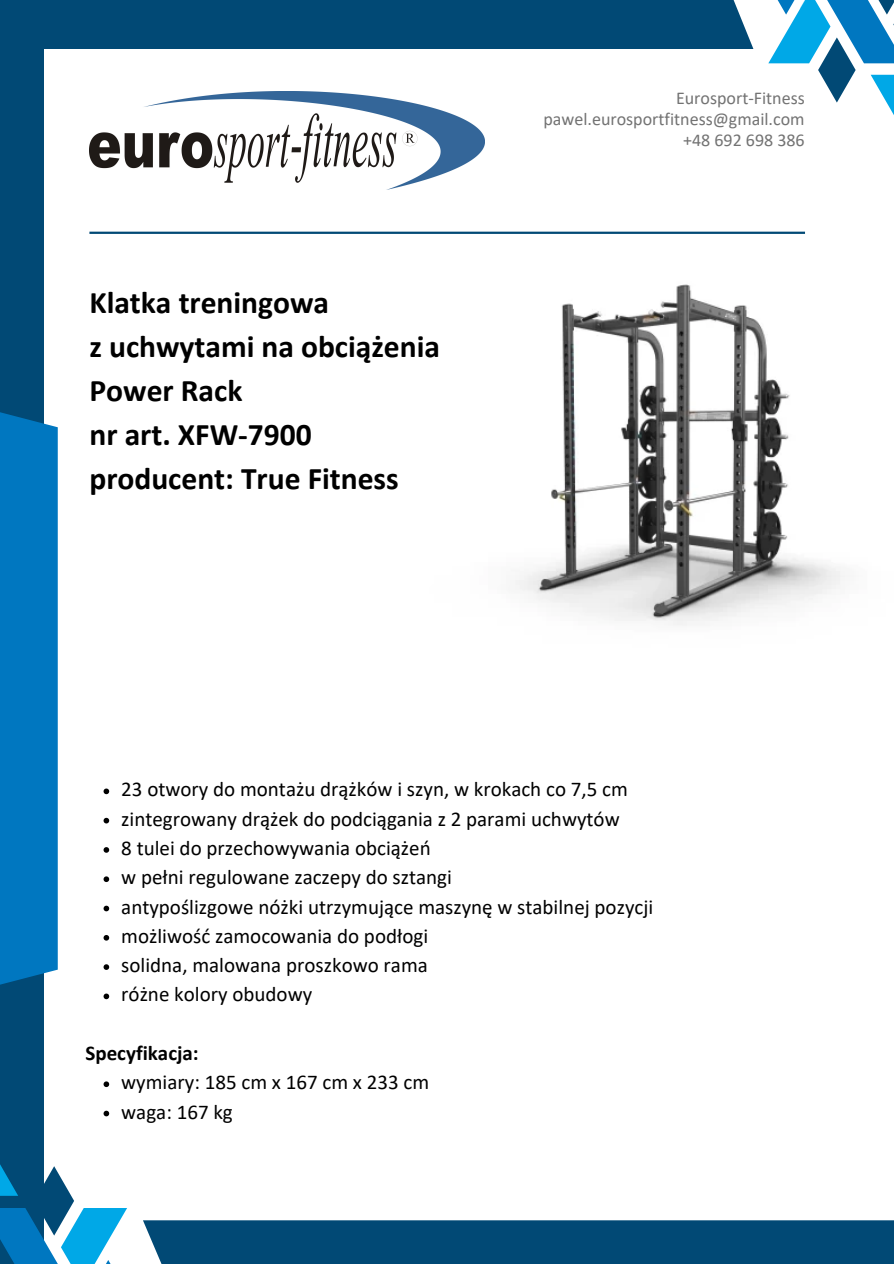
<style>
.page{position:relative;width:894px;height:1264px;background:#fff}
.page>*{position:absolute;margin:0;border:0;box-sizing:border-box;transform-origin:0 0}
.t1{font:700 31.5px "Calibri";color:#000}
.t2{font:21px "Calibri";color:#000}
.t3{font:700 21px "Calibri";color:#000}
.t4{font:18px "Calibri";color:#737373}
</style>
<div class="page">
<svg style="left:768px;top:0;width:126px;height:115px"></svg>
<div style="left:0;top:40px;width:44px;height:1223px;background:#014975"></div>
<svg style="left:0;top:1164px;width:127px;height:99px"></svg>
<hr style="left:89px;top:232px;width:715px;height:2px;background:#014975">
<div style="left:0;top:0;width:753px;height:49px;background:#014975"></div>
<div style="left:143px;top:1220px;width:750px;height:43px;background:#014975"></div>
<div style="left:0;top:404px;width:58px;height:588px;background:#0077c0"></div>
<img style="left:89px;top:91px;width:396px;height:92px">
<img style="left:380px;top:170px;width:465px;height:456px">
<svg style="left:103px;top:788px;width:6px;height:6px"></svg>
<svg style="left:103px;top:817px;width:6px;height:6px"></svg>
<svg style="left:103px;top:847px;width:6px;height:5px"></svg>
<svg style="left:103px;top:876px;width:6px;height:6px"></svg>
<svg style="left:103px;top:905px;width:6px;height:6px"></svg>
<svg style="left:103px;top:935px;width:6px;height:5px"></svg>
<svg style="left:103px;top:964px;width:6px;height:5px"></svg>
<svg style="left:103px;top:993px;width:6px;height:6px"></svg>
<svg style="left:103px;top:1081px;width:6px;height:6px"></svg>
<svg style="left:103px;top:1110px;width:6px;height:6px"></svg>
<p class="t1" style="left:89px;top:290px;width:241px">Klatka treningowa</p>
<p class="t1" style="left:89px;top:334px;width:352px">z uchwytami na obciążenia</p>
<p class="t1" style="left:89px;top:377px;width:154px">Power Rack</p>
<p class="t1" style="left:89px;top:421px;width:224px">nr art. XFW-7900</p>
<p class="t1" style="left:89px;top:465px;width:311px">producent: True Fitness</p>
<p class="t4" style="left:675px;top:91px;width:130px">Eurosport-Fitness</p>
<p class="t4" style="left:543px;top:111px;width:263px">pawel.eurosportfitness@gmail.com</p>
<p class="t4" style="left:683px;top:132px;width:123px">+48 692 698 386</p>
<p class="t2" style="left:121px;top:780px;width:508px">23 otwory do montażu drążków i szyn, w krokach co 7,5 cm</p>
<p class="t2" style="left:121px;top:810px;width:500px">zintegrowany drążek do podciągania z 2 parami uchwytów</p>
<p class="t2" style="left:121px;top:839px;width:311px">8 tulei do przechowywania obciążeń</p>
<p class="t2" style="left:121px;top:868px;width:332px">w pełni regulowane zaczepy do sztangi</p>
<p class="t2" style="left:121px;top:897px;width:533px">antypoślizgowe nóżki utrzymujące maszynę w stabilnej pozycji</p>
<p class="t2" style="left:121px;top:927px;width:308px">możliwość zamocowania do podłogi</p>
<p class="t2" style="left:121px;top:956px;width:308px">solidna, malowana proszkowo rama</p>
<p class="t2" style="left:121px;top:985px;width:192px">różne kolory obudowy</p>
<p class="t3" style="left:85px;top:1044px;width:115px">Specyfikacja:</p>
<p class="t2" style="left:121px;top:1073px;width:309px">wymiary: 185 cm x 167 cm x 233 cm</p>
<p class="t2" style="left:121px;top:1102px;width:113px">waga: 167 kg</p>
</div>
